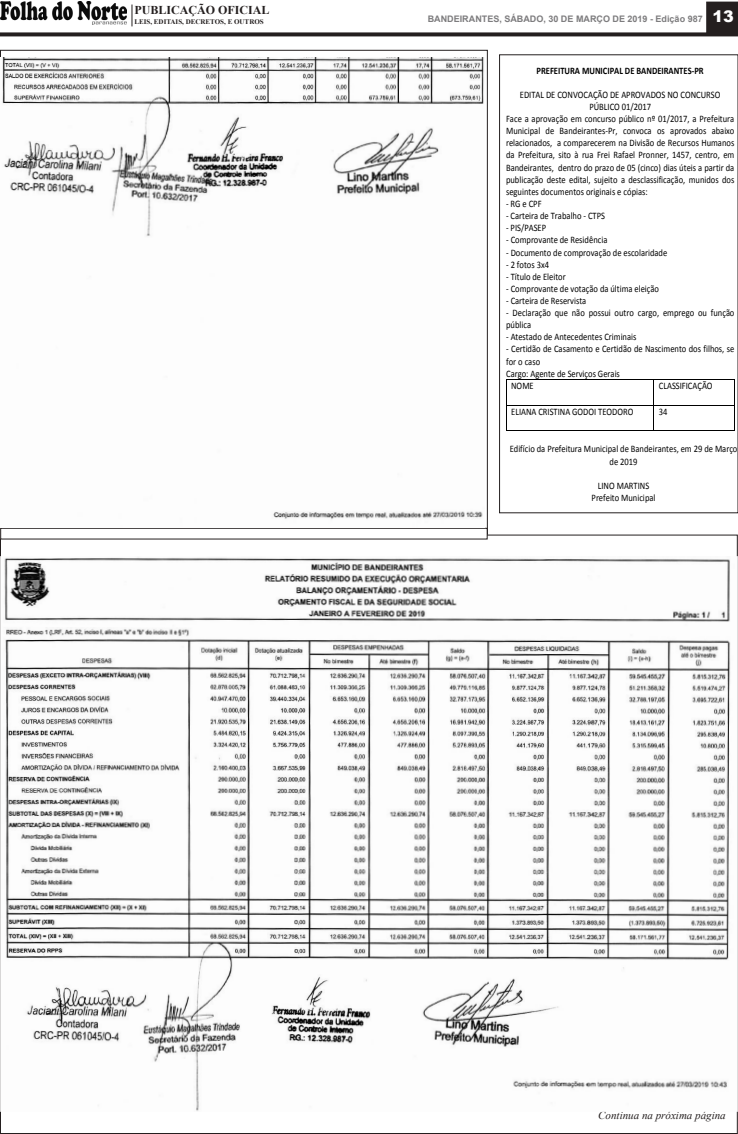
<style>
.page{position:relative;width:738px;height:1134px;background:#fff}
.page>*{position:absolute;margin:0;border:0;box-sizing:border-box;transform-origin:0 0}
.t1{font:700 12px "Times New Roman";color:#241f1f}
.t2{font:italic 11px "Times New Roman";color:#241f1f}
.t3{font:9.9px/12.2px "Calibri";color:#000;text-align:center;scale:.86 1}
.t4{font:700 9.9px "Calibri";color:#000;scale:.86 1}
.t5{font:700 9px "Arial";color:#7d7c7e}
.t6{font:700 7px "Times New Roman";color:#241f1f}
.s1{font-weight:900;font-size:16px;color:#fff}
</style>
<div class="page">
<svg style="left:0;top:32px;width:737px;height:4px;background:#3a3636"></svg>
<img style="left:0;top:2px;width:126px;height:23px">
<div style="left:706px;top:2px;width:31px;height:31px;background:#241f1f"></div>
<div style="left:705px;top:2px;width:32px;height:32px;border:1px solid #241f1f"></div>
<svg style="left:131px;top:5px;width:1px;height:21px"></svg>
<div style="left:0;top:528px;width:487px;height:11px;border:1px solid #241f1f"></div>
<img style="left:2px;top:58px;width:482px;height:462px">
<img style="left:0;top:556px;width:731px;height:556px">
<hr style="left:506px;top:379px;width:147px;height:1px;background:#000">
<hr style="left:653px;top:379px;width:80px;height:1px;background:#000">
<hr style="left:506px;top:405px;width:147px;height:1px;background:#000">
<hr style="left:653px;top:405px;width:80px;height:1px;background:#000">
<hr style="left:506px;top:430px;width:147px;height:1px;background:#000">
<svg style="left:653px;top:380px;width:1px;height:50px"></svg>
<hr style="left:653px;top:430px;width:80px;height:1px;background:#000">
<div style="left:498px;top:54px;width:239px;height:459px;border:1px solid #241f1f"></div>
<p class="t1" style="left:134px;top:1px;width:136px">PUBLICAÇÃO OFICIAL</p>
<p class="t6" style="left:134px;top:16px;width:131px">LEIS, EDITAIS, DECRETOS, E OUTROS</p>
<p class="t5" style="left:427px;top:12px;width:307px">BANDEIRANTES, SÁBADO, 30 DE MARÇO DE 2019 - Edição 987 <span class="s1">130</span></p>
<p class="t4" style="left:536px;top:64px;width:196px">PREFEITURA MUNICIPAL DE BANDEIRANTES-PR</p>
<p class="t3" style="left:519px;top:89px;width:234px">EDITAL DE CONVOCAÇÃO DE APROVADOS NO CONCURSO</p>
<p class="t3" style="left:589px;top:101px;width:73px">PÚBLICO 01/2017</p>
<p class="t3" style="left:505px;top:113px;width:266px">Face a aprovação em concurso público nº 01/2017, a Prefeitura</p>
<p class="t3" style="left:505px;top:125px;width:267px">Municipal de Bandeirantes-Pr, convoca os aprovados abaixo</p>
<p class="t3" style="left:505px;top:137px;width:267px">relacionados, a comparecerem na Divisão de Recursos Humanos</p>
<p class="t3" style="left:505px;top:149px;width:267px">da Prefeitura, sito à rua Frei Rafael Pronner, 1457, centro, em</p>
<p class="t3" style="left:505px;top:161px;width:267px">Bandeirantes, dentro do prazo de 05 (cinco) dias úteis a partir da</p>
<p class="t3" style="left:505px;top:173px;width:267px">publicação deste edital, sujeito a desclassificação, munidos dos</p>
<p class="t3" style="left:505px;top:186px;width:166px">seguintes documentos originais e cópias:</p>
<p class="t3" style="left:505px;top:198px;width:43px">- RG e CPF</p>
<p class="t3" style="left:505px;top:210px;width:117px">- Carteira de Trabalho - CTPS</p>
<p class="t3" style="left:505px;top:222px;width:48px">- PIS/PASEP</p>
<p class="t3" style="left:505px;top:234px;width:119px">- Comprovante de Residência</p>
<p class="t3" style="left:505px;top:246px;width:189px">- Documento de comprovação de escolaridade</p>
<p class="t3" style="left:505px;top:258px;width:51px">- 2 fotos 3x4</p>
<p class="t3" style="left:505px;top:270px;width:71px">- Título de Eleitor</p>
<p class="t3" style="left:505px;top:282px;width:179px">- Comprovante de votação da última eleição</p>
<p class="t3" style="left:505px;top:295px;width:95px">- Carteira de Reservista</p>
<p class="t3" style="left:505px;top:307px;width:267px;text-align:left">- Declaração que não possui outro cargo, emprego ou função pública</p>
<p class="t3" style="left:505px;top:331px;width:153px">- Atestado de Antecedentes Criminais</p>
<p class="t3" style="left:505px;top:343px;width:266px">- Certidão de Casamento e Certidão de Nascimento dos filhos, se</p>
<p class="t3" style="left:505px;top:355px;width:41px">for o caso</p>
<p class="t3" style="left:505px;top:367px;width:134px">Cargo: Agente de Serviços Gerais</p>
<p class="t3" style="left:511px;top:380px;width:28px">NOME</p>
<p class="t3" style="left:658px;top:380px;width:64px">CLASSIFICAÇÃO</p>
<p class="t3" style="left:511px;top:405px;width:143px">ELIANA CRISTINA GODOI TEODORO</p>
<p class="t3" style="left:658px;top:405px;width:12px">34</p>
<p class="t3" style="left:509px;top:443px;width:266px">Edifício da Prefeitura Municipal de Bandeirantes, em 29 de Março de 2019</p>
<p class="t3" style="left:591px;top:480px;width:76px">LINO MARTINS<br>Prefeito Municipal</p>
<p class="t2" style="left:597px;top:1108px;width:129px">Continua na próxima página</p>
</div>
